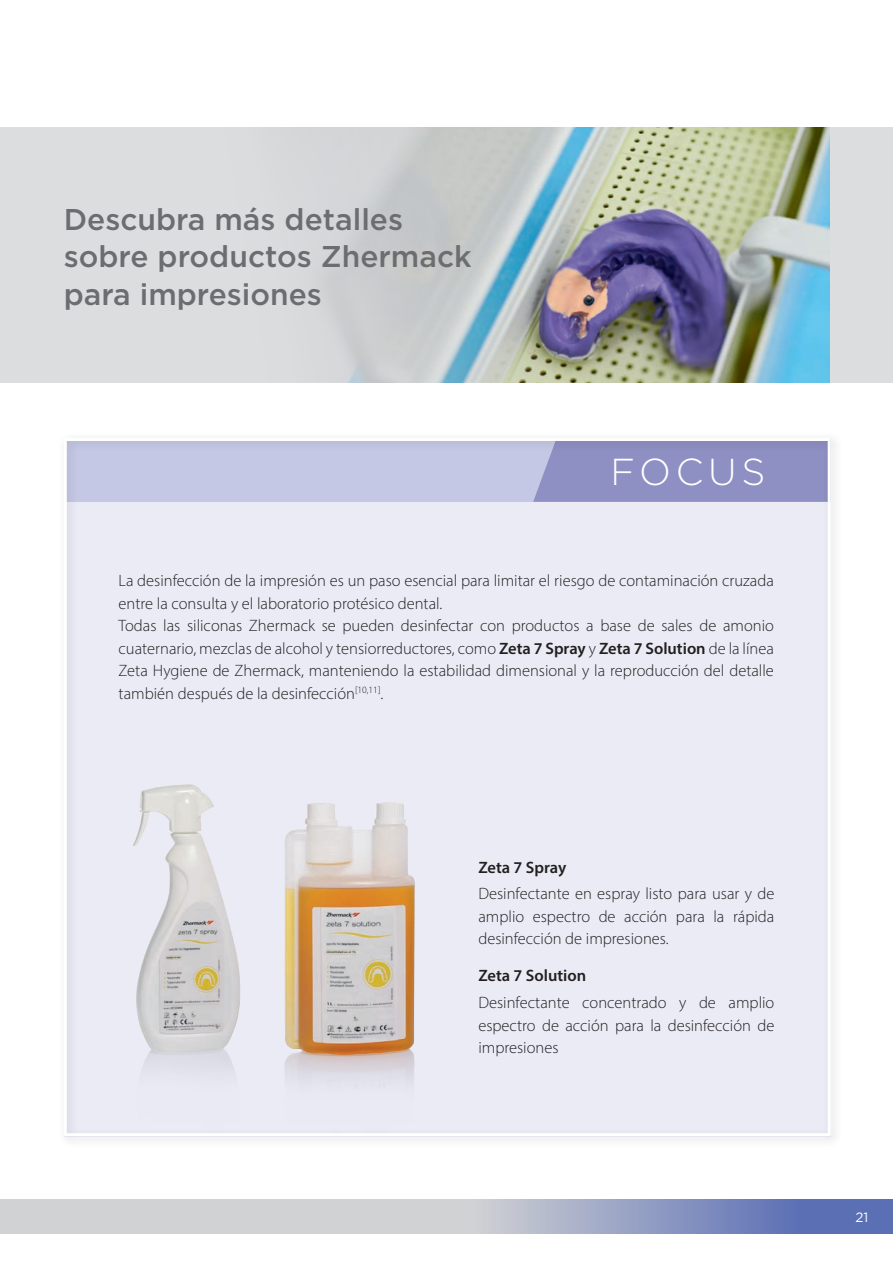
<style>
.page{position:relative;width:893px;height:1263px;background:#fff}
.page>*{position:absolute;margin:0;border:0;box-sizing:border-box;transform-origin:0 0}
.page_title{font:300 37.5px "Gotham";letter-spacing:.125em;color:#fff}
.page_title-2{font:500 30px/37.5px "Gotham";color:#6c6d70}
.text{font:300 16.5px/22.5px "Myriad Pro";color:#231f20}
.h3_white{font:300 16.5px/22.5px "Myriad Pro";color:#231f20;text-align:justify}
.h3_white-2{font:600 16.5px "Myriad Pro";color:#231f20}
.t1{font:13.5px "Gotham";color:#fff}
.s1{font-weight:600}
</style>
<div class="page">
<svg style="left:0;top:1199px;width:829px;height:34px;background:#b5bacc"></svg>
<div style="left:58px;top:432px;width:785px;height:716px;background:#231f20;opacity:.2"></div>
<div style="left:64px;top:438px;width:767px;height:698px;border:3px solid #fff"></div>
<div style="left:0;top:128px;width:893px;height:255px;background:#dcdddf"></div>
<img style="left:319px;top:128px;width:510px;height:255px">
<img style="left:133px;top:784px;width:53px;height:62px">
<img style="left:284px;top:1055px;width:131px;height:93px">
<img style="left:283px;top:802px;width:132px;height:253px">
<div style="left:831px;top:1199px;width:62px;height:34px;background:#5b6fb5"></div>
<p class="page_title-2" style="left:64px;top:200px;width:409px">Descubra más detalles sobre productos Zhermack para impresiones</p>
<p class="page_title" style="left:611px;top:448px;width:156px">FOCUS</p>
<p class="text" style="left:119px;top:569px;width:657px">La desinfección de la impresión es un paso esencial para limitar el riesgo de contaminación cruzada entre la consulta y el laboratorio protésico dental.</p>
<p class="text" style="left:119px;top:614px;width:657px;text-align:justify">Todas las siliconas Zhermack se pueden desinfectar con productos a base de sales de amonio cuaternario, mezclas de alcohol y tensiorreductores, como <span class="s1">Zeta 7 Spray</span> y <span class="s1">Zeta 7 Solution</span> de la línea Zeta Hygiene de Zhermack, manteniendo la estabilidad dimensional y la reproducción del detalle también después de la desinfección<sup>[10,11]</sup>.</p>
<p class="h3_white-2" style="left:478px;top:857px;width:89px">Zeta 7 Spray</p>
<p class="h3_white" style="left:478px;top:882px;width:297px">Desinfectante en espray listo para usar y de amplio espectro de acción para la rápida desinfección de impresiones.</p>
<p class="h3_white-2" style="left:478px;top:965px;width:109px">Zeta 7 Solution</p>
<p class="h3_white" style="left:478px;top:991px;width:297px">Desinfectante concentrado y de amplio espectro de acción para la desinfección de impresiones</p>
<p class="t1" style="left:855px;top:1208px;width:14px">21</p>
</div>
